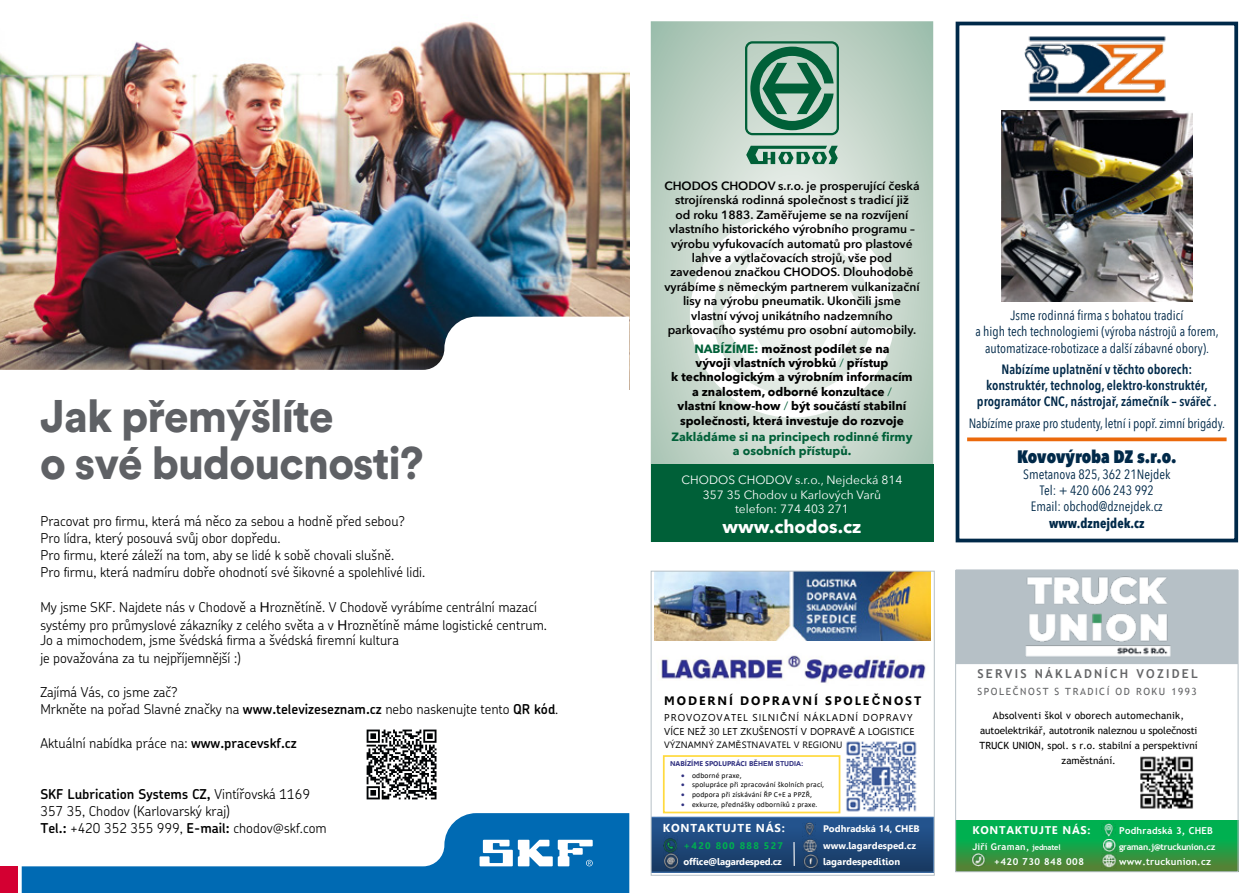
<style>
.page{position:relative;width:1259px;height:893px;background:#fff}
.page>*{position:absolute;margin:0;border:0;box-sizing:border-box;transform-origin:0 0}
.t1{font:900 45.15px/47.1px "Circular Pro";letter-spacing:-.02em;color:#5f6165}
.t2{font:800 18px "Avenir Next Condensed";color:#002949}
.t3{font:700 18px "Avenir Next";color:#fff}
.t4{font:300 13.65px/17.1px "SKF Chevin OT";color:#000}
.t5{font:13.5px/16.2px "Avenir Next Condensed";color:#002949;text-align:center}
.t6{font:600 13.5px/16.2px "Avenir Next Condensed";color:#002949;text-align:center}
.t7{font:700 13.5px "Avenir Next Condensed";color:#002949}
.t8{font:700 12.3px "Leelawadee";letter-spacing:.16em;color:#000}
.t9{font:700 12.3px "Trebuchet MS";letter-spacing:.185em;color:#646567}
.t10{font:600 12px/14.4px "Avenir Next";color:#000;text-align:center}
.t11{font:700 12px/14.4px "Avenir Next";color:#000;text-align:center}
.t12{font:12px/14.4px "Avenir Next";color:#fff;text-align:center}
.t13{font:700 12px/14.4px "Avenir Next";color:#006038;text-align:center}
.t14{font:700 11.55px "Leelawadee";letter-spacing:.065em;color:#fff}
.t15{font:700 11.1px "Leelawadee";letter-spacing:.07em;color:#fff}
.t16{font:9.9px/15px "Trebuchet MS";color:#000;text-align:center}
.t17{font:9.9px/14.4px "Leelawadee";letter-spacing:.015em;color:#000}
.t18{font:9.9px "Trebuchet MS";letter-spacing:.16em;color:#646567}
.t19{font:700 9.6px "Leelawadee";letter-spacing:-.005em;color:#fff}
.t20{font:700 9.6px "Trebuchet MS";letter-spacing:.025em;color:#fff}
.t21{font:700 9.6px "Leelawadee";letter-spacing:-.025em;color:#fff}
.t22{font:700 9.6px "Trebuchet MS";letter-spacing:.06em;color:#fff}
.t23{font:700 9.6px "Leelawadee";letter-spacing:.125em;color:#00b050}
.t24{font:9.15px "Leelawadee";letter-spacing:.02em;color:#000}
.t25{font:700 9.15px "Trebuchet MS";letter-spacing:.03em;color:#fff}
.t26{font:700 8.85px "Trebuchet MS";letter-spacing:-.025em;color:#fff}
.t27{font:7.65px "Calibri";letter-spacing:.025em;color:#000}
.t28{font:700 6.9px "Leelawadee";color:#313181}
.s1{font-family:"Arial";font-weight:400}
.s2{font-weight:600}
.s3{color:#006038}
.s4{font-weight:400;color:#006038}
.s5{font-family:"Arial"}
.s6{font-family:"Arial";font-size:9.15px}
.s7{font-family:"Arial";font-size:8.4px}
.s8{color:#313181}
.s9{font-size:8.85px}
.s10{font-size:7.65px}
</style>
<div class="page">
<img style="left:0;top:21px;width:629px;height:296px">
<div style="left:0;top:866px;width:18px;height:27px;background:#d40032"></div>
<svg style="left:21px;top:866px;width:1px;height:27px"></svg>
<svg style="left:22px;top:813px;width:607px;height:80px"></svg>
<svg style="left:479px;top:840px;width:114px;height:26px"></svg>
<img style="left:0;top:317px;width:472px;height:53px">
<svg style="left:366px;top:729px;width:71px;height:71px"></svg>
<svg style="left:367px;top:729px;width:69px;height:70px"></svg>
<div style="left:955px;top:22px;width:283px;height:520px;border:4px solid #002949"></div>
<svg style="left:651px;top:21px;width:282px;height:444px"></svg>
<div style="left:651px;top:465px;width:282px;height:77px;background:#006038"></div>
<svg style="left:746px;top:146px;width:91px;height:18px;background:#5d987e"></svg>
<svg style="left:745px;top:41px;width:94px;height:94px;background:#689e85"></svg>
<svg style="left:955px;top:820px;width:283px;height:52px;background:#0ead53"></svg>
<img style="left:957px;top:839px;width:279px;height:31px">
<img style="left:1140px;top:756px;width:54px;height:53px">
<img style="left:1102px;top:840px;width:15px;height:29px">
<img style="left:1101px;top:823px;width:15px;height:14px">
<img style="left:971px;top:854px;width:14px;height:13px">
<img style="left:839px;top:741px;width:78px;height:73px">
<img style="left:654px;top:573px;width:277px;height:68px">
<img style="left:661px;top:655px;width:265px;height:28px">
<svg style="left:653px;top:819px;width:279px;height:51px"></svg>
<div style="left:651px;top:817px;width:283px;height:55px;border:1px solid #4a7ebb"></div>
<img style="left:653px;top:820px;width:279px;height:49px">
<img style="left:663px;top:835px;width:15px;height:34px">
<img style="left:802px;top:823px;width:13px;height:14px">
<svg style="left:803px;top:838px;width:13px;height:13px"></svg>
<img style="left:803px;top:853px;width:15px;height:15px">
<hr style="left:793px;top:842px;width:2px;height:24px;background:#f6f6f6">
<div style="left:663px;top:755px;width:177px;height:58px;border:2px solid #ffda3f"></div>
<div style="left:651px;top:571px;width:283px;height:305px;border:1px solid #b6c0c6"></div>
<svg style="left:967px;top:437px;width:259px;height:4px"></svg>
<img style="left:1001px;top:111px;width:191px;height:191px">
<img style="left:1024px;top:36px;width:142px;height:66px">
<div style="left:956px;top:570px;width:281px;height:93px;background:#b6c0c6"></div>
<img style="left:1025px;top:576px;width:146px;height:81px">
<div style="left:955px;top:569px;width:283px;height:95px;border:2px solid #b6c0c6"></div>
<h1 class="t1" style="left:40px;top:390px;width:385px">Jak přemýšlíte<br>o své budoucnosti?</h1>
<p class="t4" style="left:40px;top:510px;width:386px">Pracovat pro firmu, která má něco za sebou a hodně před sebou?<br>Pro lídra, který posouvá svůj obor dopředu.<br>Pro firmu, které záleží na tom, aby se lidé k sobě chovali slušně.<br>Pro firmu, která nadmíru dobře ohodnotí své šikovné a spolehlivé lidi.</p>
<p class="t4" style="left:40px;top:597px;width:508px;line-height:16.6px">My jsme SKF. Najdete nás v Chodově a <span class="s1">H</span>roznětíně. V Chodově vyrábíme centrální mazací systémy pro průmyslové zákazníky z celého světa a v <span class="s1">H</span>roznětíně máme logistické centrum.<br>Jo a mimochodem, jsme švédská firma a švédská firemní kultura<br>je považována za tu nejpříjemnější :)</p>
<p class="t4" style="left:40px;top:681px;width:519px">Zajímá Vás, co jsme zač?<br>Mrkněte na pořad Slavné značky na <span class="s2">www.televizeseznam.cz</span> nebo naskenujte tento <span class="s2">QR kód</span>.</p>
<p class="t4" style="left:40px;top:733px;width:258px">Aktuální nabídka práce na: <span class="s2">www.pracevskf.cz</span></p>
<p class="t4" style="left:40px;top:784px;width:288px"><span class="s2">SKF Lubrication Systems CZ,</span> Vintířovská 1169<br>357 35, Chodov (Karlovarský kraj)<br><span class="s2">Tel.:</span> +420 352 355 999, <span class="s2">E-mail:</span> chodov@skf.com</p>
<p class="t10" style="left:664px;top:178px;width:257px">CHODOS CHODOV s.r.o. je prosperující česká strojírenská rodinná společnost s tradicí již<br>od roku 1883. Zaměřujeme se na rozvíjení vlastního historického výrobního programu – výrobu vyfukovacích automatů pro plastové lahve a vytlačovacích strojů, vše pod zavedenou značkou CHODOS. Dlouhodobě vyrábíme s německým partnerem vulkanizační lisy na výrobu pneumatik. Ukončili jsme vlastní vývoj unikátního nadzemního parkovacího systému pro osobní automobily.</p>
<p class="t11" style="left:671px;top:341px;width:243px"><span class="s3">NABÍZÍME:</span> možnost podílet se na<br>vývoji vlastních výrobků <span class="s4">/</span> přístup<br>k technologickým a výrobním informacím a znalostem, odborné konzultace <span class="s4">/<br></span>vlastní know-how <span class="s4">/</span> být součástí stabilní společnosti, která investuje do rozvoje</p>
<p class="t13" style="left:671px;top:429px;width:242px">Zakládáme si na principech rodinné firmy a osobních přístupů.</p>
<p class="t12" style="left:681px;top:472px;width:222px">CHODOS CHODOV s.r.o., Nejdecká 814<br>357 35 Chodov u Karlových Varů telefon: 774 403 271</p>
<h2 class="t3" style="left:722px;top:511px;width:140px">www.chodos.cz</h2>
<p class="t5" style="left:975px;top:307px;width:245px">Jsme rodinná firma s bohatou tradicí<br>a high tech technologiemi (výroba nástrojů a forem, automatizace-robotizace a další zábavné obory).</p>
<p class="t6" style="left:977px;top:361px;width:241px">Nabízíme uplatnění v těchto oborech: konstruktér, technolog, elektro-konstruktér, programátor CNC, nástrojař, zámečník – svářeč .</p>
<p class="t5" style="left:968px;top:414px;width:258px">Nabízíme praxe pro studenty, letní i popř. zimní brigády.</p>
<h2 class="t2" style="left:1017px;top:445px;width:161px">Kovovýroba DZ s.r.o.</h2>
<p class="t5" style="left:1023px;top:466px;width:149px">Smetanova 825, 362 21Nejdek<br>Tel: + 420 606 243 992<br>Email: obchod@dznejdek.cz</p>
<p class="t7" style="left:1049px;top:515px;width:97px">www.dznejdek.cz</p>
<p class="t8" style="left:664px;top:694px;width:259px">MODERNÍ DOPRAVNÍ SPOLE<span class="s5">Č</span>NOST</p>
<p class="t17" style="left:664px;top:710px;width:252px">PROVOZOVATEL SILNI<span class="s5">Č</span>NÍ NÁKLADNÍ DOPRAVY<br>VÍCE NEŽ 30 LET ZKUŠENOSTÍ V DOPRAV<span class="s6">Ě</span> A LOGISTICE</p>
<p class="t24" style="left:664px;top:740px;width:180px">VÝZNAMNÝ ZAM<span class="s7">Ě</span>STNAVATEL V REGIONU</p>
<p class="t28" style="left:670px;top:760px;width:135px">NABÍZÍME SPOLUPRÁCI B<span class="s5">ĚHEM STUDIA:</span></p>
<p class="t27" style="left:681px;top:770px;width:62px"><span class="s8">•</span> odborné praxe,</p>
<p class="t27" style="left:681px;top:780px;width:145px"><span class="s8">•</span> spolupráce při zpracování školních prací,</p>
<p class="t27" style="left:681px;top:789px;width:132px"><span class="s8">•</span> podpora při získávání ŘP C+E a PPZŘ,</p>
<p class="t27" style="left:681px;top:799px;width:138px"><span class="s8">•</span> exkurze, přednášky odborníků z praxe.</p>
<p class="t14" style="left:663px;top:821px;width:123px">KONTAKTUJTE NÁS:</p>
<p class="t19" style="left:823px;top:823px;width:98px">Podhradská 14, CHEB</p>
<p class="t23" style="left:683px;top:840px;width:101px">+420 800 888 527</p>
<p class="t19" style="left:823px;top:840px;width:94px">www.lagardesped.cz</p>
<p class="t21" style="left:683px;top:856px;width:100px">office@lagardesped.cz</p>
<p class="t19" style="left:823px;top:856px;width:79px">lagardespedition</p>
<p class="t9" style="left:977px;top:666px;width:222px">SERVIS NÁKLADNÍCH VOZIDEL</p>
<p class="t18" style="left:977px;top:685px;width:221px">SPOLEČNOST S TRADICÍ OD ROKU 1993</p>
<p class="t16" style="left:979px;top:708px;width:219px">Absolventi škol v oborech automechanik, autoelektrikář, autotronik naleznou u společnosti TRUCK UNION, spol. s r.o. stabilní a perspektivní zaměstnání.</p>
<p class="t15" style="left:972px;top:824px;width:120px">KONTAKTUJTE NÁS:</p>
<p class="t20" style="left:1119px;top:825px;width:95px">Podhradská 3, CHEB</p>
<p class="t25" style="left:972px;top:841px;width:90px">Jiří Graman<span class="s9">,</span> <span class="s10">jednatel</span></p>
<p class="t26" style="left:1119px;top:841px;width:98px">graman.j@truckunion.cz</p>
<p class="t22" style="left:994px;top:856px;width:91px">+420 730 848 008</p>
<p class="t20" style="left:1119px;top:856px;width:94px">www.truckunion.cz</p>
</div>
